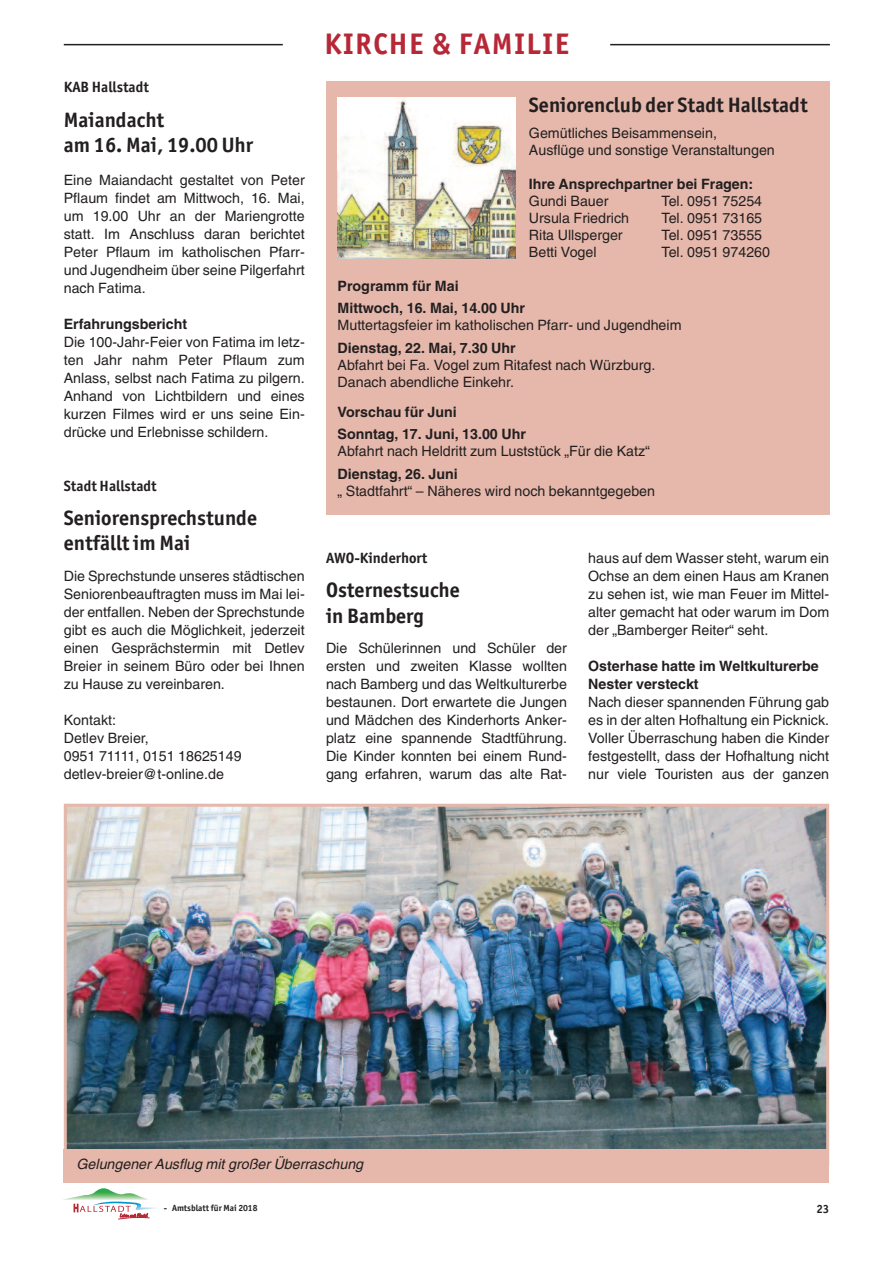
<style>
.page{position:relative;width:893px;height:1263px;background:#fff}
.page>*{position:absolute;margin:0;border:0;box-sizing:border-box;transform-origin:0 0}
.t1{font:700 30px "Officina Sans";letter-spacing:.055em;color:#b72837}
.t2{font:700 21px/25.2px "Officina Sans";color:#231f20}
.t3{font:700 15px "Officina Sans";color:#231f20}
.t4{font:14.25px/18px "Helvetica";color:#231f20;text-align:justify}
.t5{font:700 14.25px/22.5px "Helvetica";color:#231f20}
.t6{font:italic 14.25px "Helvetica";color:#231f20}
.t7{font:700 12px "Officina Sans";color:#231f20}
.t8{font:700 9px "Officina Sans";color:#231f20}
</style>
<div class="page">
<hr style="left:64px;top:44px;width:219px;height:1px;background:#231f20">
<hr style="left:610px;top:44px;width:220px;height:1px;background:#231f20">
<svg style="left:63px;top:1188px;width:94px;height:31px"></svg>
<img style="left:68px;top:808px;width:757px;height:341px">
<div style="left:64px;top:804px;width:765px;height:361px;border:3px solid #e5b8ab"></div>
<div style="left:64px;top:1149px;width:765px;height:33px;background:#e5b8ab"></div>
<div style="left:326px;top:81px;width:503px;height:433px;background:#e5b8ab"></div>
<img style="left:338px;top:98px;width:178px;height:160px">
<p class="t3" style="left:64px;top:78px;width:87px">KAB Hallstadt</p>
<h2 class="t2" style="left:64px;top:107px;width:191px">Maiandacht<br>am 16. Mai, 19.00 Uhr</h2>
<p class="t4" style="left:64px;top:172px;width:242px">Eine Maiandacht gestaltet von Peter Pflaum findet am Mittwoch, 16. Mai, um 19.00 Uhr an der Mariengrotte statt. Im Anschluss daran berichtet Peter Pflaum im katholischen Pfarr&shy;und Jugendheim über seine Pilgerfahrt nach Fatima.</p>
<p class="t5" style="left:64px;top:314px;width:125px">Erfahrungsbericht</p>
<p class="t4" style="left:64px;top:334px;width:242px">Die 100-Jahr-Feier von Fatima im letz&shy;ten Jahr nahm Peter Pflaum zum Anlass, selbst nach Fatima zu pilgern.<br>Anhand von Lichtbildern und eines kurzen Filmes wird er uns seine Ein&shy;drücke und Erlebnisse schildern.</p>
<p class="t3" style="left:64px;top:477px;width:95px">Stadt Hallstadt</p>
<h2 class="t2" style="left:64px;top:505px;width:195px">Seniorensprechstunde entfällt im Mai</h2>
<p class="t4" style="left:64px;top:568px;width:242px">Die Sprechstunde unseres städtischen Seniorenbeauftragten muss im Mai lei&shy;der entfallen. Neben der Sprechstunde gibt es auch die Möglichkeit, jederzeit einen Gesprächstermin mit Detlev Breier in seinem Büro oder bei Ihnen zu Hause zu vereinbaren.</p>
<p class="t4" style="left:64px;top:712px;width:179px;text-align:left">Kontakt:<br>Detlev Breier,<br>0951 71111, 0151 18625149 detlev-breier@t-online.de</p>
<h1 class="t1" style="left:324px;top:27px;width:246px">KIRCHE &amp; FAMILIE</h1>
<h2 class="t2" style="left:529px;top:93px;width:280px">Seniorenclub der Stadt Hallstadt</h2>
<p class="t4" style="left:529px;top:125px;width:247px;line-height:17.1px">Gemütliches Beisammensein,<br>Ausflüge und sonstige Veranstaltungen</p>
<p class="t5" style="left:529px;top:174px;width:226px">Ihre Ansprechpartner bei Fragen:</p>
<p class="t4" style="left:529px;top:193px;width:81px">Gundi Bauer</p>
<p class="t4" style="left:662px;top:193px;width:102px">Tel. 0951 75254</p>
<p class="t4" style="left:529px;top:210px;width:102px">Ursula Friedrich</p>
<p class="t4" style="left:662px;top:210px;width:102px">Tel. 0951 73165</p>
<p class="t4" style="left:529px;top:228px;width:95px">Rita Ullsperger</p>
<p class="t4" style="left:662px;top:228px;width:102px">Tel. 0951 73555</p>
<p class="t4" style="left:529px;top:245px;width:69px">Betti Vogel</p>
<p class="t4" style="left:662px;top:245px;width:110px">Tel. 0951 974260</p>
<p class="t5" style="left:338px;top:276px;width:189px">Programm für Mai<br>Mittwoch, 16. Mai, 14.00 Uhr</p>
<p class="t4" style="left:338px;top:318px;width:346px">Muttertagsfeier im katholischen Pfarr- und Jugendheim</p>
<p class="t5" style="left:338px;top:338px;width:180px">Dienstag, 22. Mai, 7.30 Uhr</p>
<p class="t4" style="left:338px;top:358px;width:319px;line-height:17.1px">Abfahrt bei Fa. Vogel zum Ritafest nach Würzburg.<br>Danach abendliche Einkehr.</p>
<p class="t5" style="left:338px;top:402px;width:190px">Vorschau für Juni<br>Sonntag, 17. Juni, 13.00 Uhr</p>
<p class="t4" style="left:338px;top:444px;width:314px">Abfahrt nach Heldritt zum Luststück „Für die Katz“</p>
<p class="t5" style="left:338px;top:464px;width:122px">Dienstag, 26. Juni</p>
<p class="t4" style="left:338px;top:483px;width:319px">„ Stadtfahrt“ – Näheres wird noch bekanntgegeben</p>
<p class="t3" style="left:326px;top:549px;width:103px">AWO-Kinderhort</p>
<h2 class="t2" style="left:326px;top:577px;width:135px">Osternestsuche in Bamberg</h2>
<p class="t4" style="left:326px;top:640px;width:242px">Die Schülerinnen und Schüler der ersten und zweiten Klasse wollten nach Bamberg und das Weltkulturerbe bestaunen. Dort erwartete die Jungen und Mädchen des Kinderhorts Anker&shy;platz eine spannende Stadtführung.<br>Die Kinder konnten bei einem Rund&shy;gang erfahren, warum das alte Rat-</p>
<p class="t4" style="left:588px;top:550px;width:242px">haus auf dem Wasser steht, warum ein Ochse an dem einen Haus am Kranen zu sehen ist, wie man Feuer im Mittel&shy;alter gemacht hat oder warum im Dom der „Bamberger Reiter“ seht.</p>
<p class="t5" style="left:588px;top:658px;width:232px;line-height:18px">Osterhase hatte im Weltkulturerbe<br>Nester versteckt</p>
<p class="t4" style="left:588px;top:694px;width:242px">Nach dieser spannenden Führung gab es in der alten Hofhaltung ein Picknick.<br>Voller Überraschung haben die Kinder festgestellt, dass der Hofhaltung nicht nur viele Touristen aus der ganzen</p>
<p class="t6" style="left:77px;top:1159px;width:288px">Gelungener Ausflug mit großer Überraschung</p>
<p class="t8" style="left:164px;top:1203px;width:95px">- Amtsblatt für Mai 2018</p>
<p class="t7" style="left:816px;top:1202px;width:14px">23</p>
</div>
